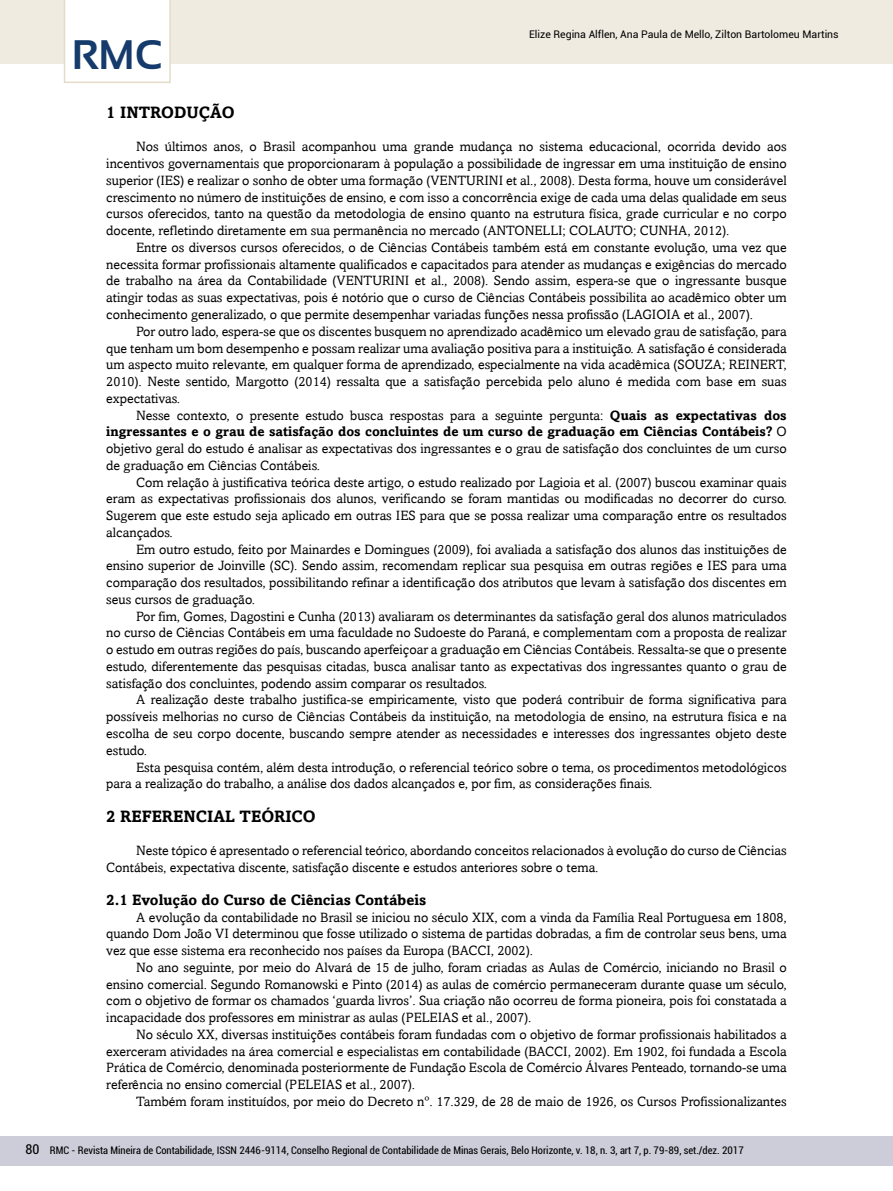
<style>
.page{position:relative;width:893px;height:1191px;background:#fff}
.page>*{position:absolute;margin:0;border:0;box-sizing:border-box;transform-origin:0 0}
.t1{font:700 41.25px "Sansation";color:#143b6b}
.t2{font:700 16.5px "Amasis";color:#000}
.t3{font:700 15px "Amasis";color:#000}
.t4{font:13.5px/16.8px "Amasis";color:#000;text-align:justify}
.t5{font:condensed 13.5px "Roboto";color:#000}
.t6{font:condensed 10.5px "Roboto";color:#000}
.t7{font:10.5px "Roboto";color:#000}
.s1{font-weight:700}
</style>
<div class="page">
<div style="left:0;top:1135px;width:893px;height:30px;background:#cdcdda"></div>
<div style="left:0;top:0;width:893px;height:64px;background:#efebe1"></div>
<div style="left:64px;top:0;width:107px;height:83px;background:#fff"></div>
<h1 class="t1" style="left:72px;top:32px;width:92px">RMC</h1>
<p class="t7" style="left:529px;top:27px;width:311px">Elize Regina Alflen, Ana Paula de Mello, Zilton Bartolomeu Martins</p>
<p class="t2" style="left:106px;top:102px;width:130px">1 INTRODUÇÃO</p>
<p class="t4" style="left:106px;top:138px;width:682px;text-indent:30px">Nos últimos anos, o Brasil acompanhou uma grande mudança no sistema educacional, ocorrida devido aos incentivos governamentais que proporcionaram à população a possibilidade de ingressar em uma instituição de ensino superior (IES) e realizar o sonho de obter uma formação (VENTURINI et al., 2008). Desta forma, houve um considerável crescimento no número de instituições de ensino, e com isso a concorrência exige de cada uma delas qualidade em seus cursos oferecidos, tanto na questão da metodologia de ensino quanto na estrutura física, grade curricular e no corpo docente, refletindo diretamente em sua permanência no mercado (ANTONELLI; COLAUTO; CUNHA, 2012).</p>
<p class="t4" style="left:106px;top:239px;width:682px;text-indent:30px">Entre os diversos cursos oferecidos, o de Ciências Contábeis também está em constante evolução, uma vez que necessita formar profissionais altamente qualificados e capacitados para atender as mudanças e exigências do mercado de trabalho na área da Contabilidade (VENTURINI et al., 2008). Sendo assim, espera-se que o ingressante busque atingir todas as suas expectativas, pois é notório que o curso de Ciências Contábeis possibilita ao acadêmico obter um conhecimento generalizado, o que permite desempenhar variadas funções nessa profissão (LAGIOIA et al., 2007).</p>
<p class="t4" style="left:106px;top:323px;width:682px;text-indent:30px">Por outro lado, espera-se que os discentes busquem no aprendizado acadêmico um elevado grau de satisfação, para que tenham um bom desempenho e possam realizar uma avaliação positiva para a instituição. A satisfação é considerada um aspecto muito relevante, em qualquer forma de aprendizado, especialmente na vida acadêmica (SOUZA; REINERT, 2010). Neste sentido, Margotto (2014) ressalta que a satisfação percebida pelo aluno é medida com base em suas expectativas.</p>
<p class="t4" style="left:106px;top:406px;width:682px;text-indent:30px">Nesse contexto, o presente estudo busca respostas para a seguinte pergunta: <span class="s1">Quais as expectativas dos ingressantes e o grau de satisfação dos concluintes de um curso de graduação em Ciências Contábeis?</span> O objetivo geral do estudo é analisar as expectativas dos ingressantes e o grau de satisfação dos concluintes de um curso de graduação em Ciências Contábeis.</p>
<p class="t4" style="left:106px;top:473px;width:682px;text-indent:30px">Com relação à justificativa teórica deste artigo, o estudo realizado por Lagioia et al. (2007) buscou examinar quais eram as expectativas profissionais dos alunos, verificando se foram mantidas ou modificadas no decorrer do curso.<br>Sugerem que este estudo seja aplicado em outras IES para que se possa realizar uma comparação entre os resultados alcançados.</p>
<p class="t4" style="left:106px;top:540px;width:682px;text-indent:30px">Em outro estudo, feito por Mainardes e Domingues (2009), foi avaliada a satisfação dos alunos das instituições de ensino superior de Joinville (SC). Sendo assim, recomendam replicar sua pesquisa em outras regiões e IES para uma comparação dos resultados, possibilitando refinar a identificação dos atributos que levam à satisfação dos discentes em seus cursos de graduação.</p>
<p class="t4" style="left:106px;top:607px;width:682px;text-indent:30px">Por fim, Gomes, Dagostini e Cunha (2013) avaliaram os determinantes da satisfação geral dos alunos matriculados no curso de Ciências Contábeis em uma faculdade no Sudoeste do Paraná, e complementam com a proposta de realizar o estudo em outras regiões do país, buscando aperfeiçoar a graduação em Ciências Contábeis. Ressalta-se que o presente estudo, diferentemente das pesquisas citadas, busca analisar tanto as expectativas dos ingressantes quanto o grau de satisfação dos concluintes, podendo assim comparar os resultados.</p>
<p class="t4" style="left:106px;top:691px;width:682px;text-indent:30px">A realização deste trabalho justifica-se empiricamente, visto que poderá contribuir de forma significativa para possíveis melhorias no curso de Ciências Contábeis da instituição, na metodologia de ensino, na estrutura física e na escolha de seu corpo docente, buscando sempre atender as necessidades e interesses dos ingressantes objeto deste estudo.</p>
<p class="t4" style="left:106px;top:758px;width:682px;text-indent:30px">Esta pesquisa contém, além desta introdução, o referencial teórico sobre o tema, os procedimentos metodológicos para a realização do trabalho, a análise dos dados alcançados e, por fim, as considerações finais.</p>
<p class="t2" style="left:106px;top:805px;width:211px">2 REFERENCIAL TEÓRICO</p>
<p class="t4" style="left:106px;top:841px;width:682px;text-indent:30px">Neste tópico é apresentado o referencial teórico, abordando conceitos relacionados à evolução do curso de Ciências<br>Contábeis, expectativa discente, satisfação discente e estudos anteriores sobre o tema.</p>
<p class="t3" style="left:106px;top:890px;width:321px">2.1 Evolução do Curso de Ciências Contábeis</p>
<p class="t4" style="left:106px;top:908px;width:682px;text-indent:30px">A evolução da contabilidade no Brasil se iniciou no século XIX, com a vinda da Família Real Portuguesa em 1808, quando Dom João VI determinou que fosse utilizado o sistema de partidas dobradas, a fim de controlar seus bens, uma vez que esse sistema era reconhecido nos países da Europa (BACCI, 2002).</p>
<p class="t4" style="left:106px;top:958px;width:682px;text-indent:30px">No ano seguinte, por meio do Alvará de 15 de julho, foram criadas as Aulas de Comércio, iniciando no Brasil o ensino comercial. Segundo Romanowski e Pinto (2014) as aulas de comércio permaneceram durante quase um século, com o objetivo de formar os chamados ‘guarda livros’. Sua criação não ocorreu de forma pioneira, pois foi constatada a incapacidade dos professores em ministrar as aulas (PELEIAS et al., 2007).</p>
<p class="t4" style="left:106px;top:1025px;width:682px;text-indent:30px">No século XX, diversas instituições contábeis foram fundadas com o objetivo de formar profissionais habilitados a exerceram atividades na área comercial e especialistas em contabilidade (BACCI, 2002). Em 1902, foi fundada a Escola Prática de Comércio, denominada posteriormente de Fundação Escola de Comércio Álvares Penteado, tornando-se uma referência no ensino comercial (PELEIAS et al., 2007).</p>
<p class="t4" style="left:136px;top:1092px;width:652px">Também foram instituídos, por meio do Decreto nº. 17.329, de 28 de maio de 1926, os Cursos Profissionalizantes</p>
<p class="t5" style="left:26px;top:1140px;width:15px">80</p>
<p class="t6" style="left:50px;top:1143px;width:695px">RMC - Revista Mineira de Contabilidade, ISSN 2446-9114, Conselho Regional de Contabilidade de Minas Gerais, Belo Horizonte, v. 18, n. 3, art 7, p. 79-89, set./dez. 2017</p>
</div>
